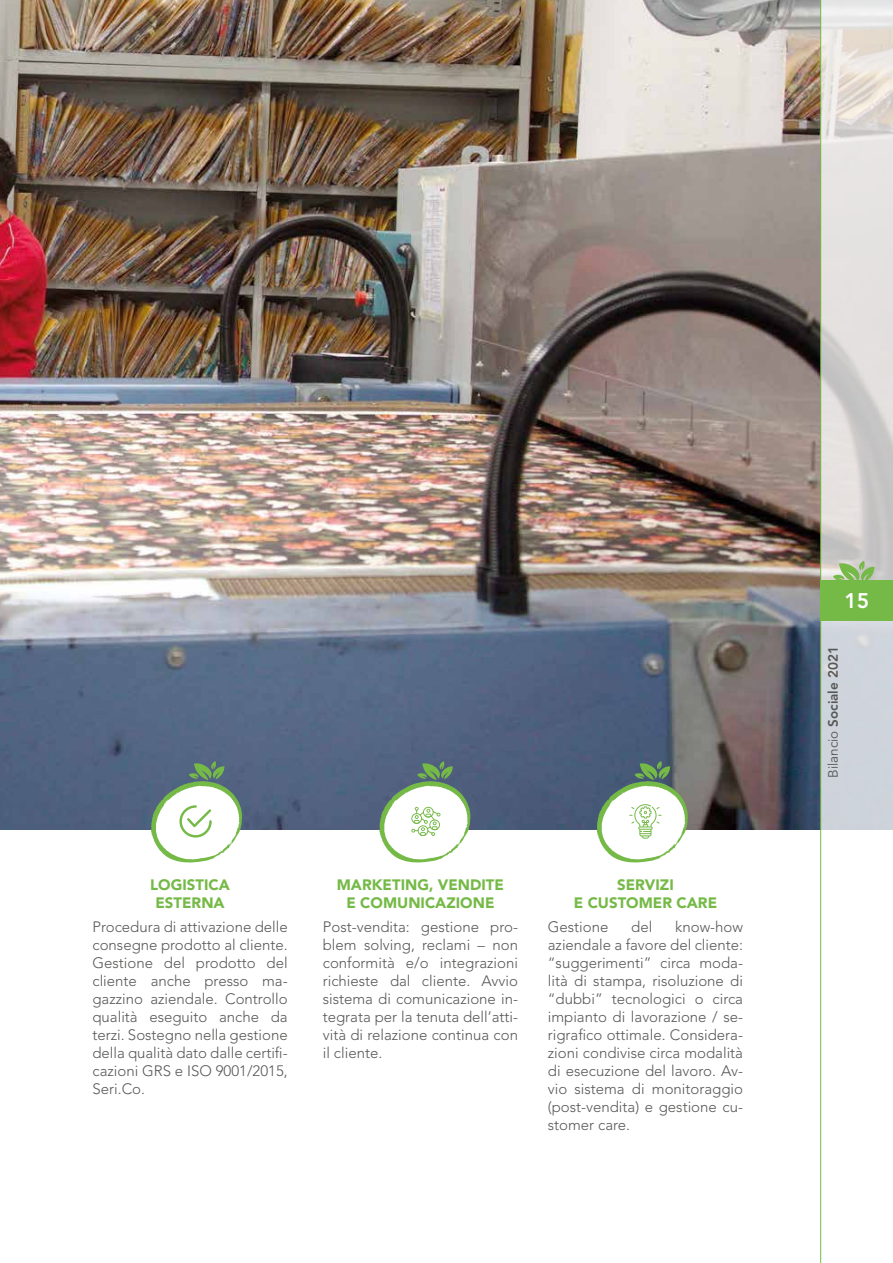
<style>
.page{position:relative;width:893px;height:1263px;background:#fff}
.page>*{position:absolute;margin:0;border:0;box-sizing:border-box;transform-origin:0 0}
.t1{font:800 21px "Avenir LT Std";color:#fff}
.t2{font:300 15px/18px "Avenir LT Std";color:#575756;text-align:justify}
.t3{font:900 15px/18px "Avenir LT Std";color:#75b947;text-align:center}
.t4{font:800 13.5px "Avenir LT Std";color:#575756}
.s1{font-weight:400}
</style>
<div class="page">
<img style="left:0;top:0;width:820px;height:829px">
<svg style="left:821px;top:0;width:72px;height:870px;background:#dcdbdb"></svg>
<svg style="left:597px;top:761px;width:91px;height:102px"></svg>
<svg style="left:379px;top:761px;width:91px;height:102px"></svg>
<svg style="left:151px;top:761px;width:91px;height:102px"></svg>
<div style="left:820px;top:580px;width:73px;height:41px;background:#75b947"></div>
<hr style="left:820px;top:0;width:1px;height:1263px;background:#75b947">
<svg style="left:833px;top:561px;width:41px;height:19px"></svg>
<p class="t3" style="left:150px;top:876px;width:81px">LOGISTICA<br>ESTERNA</p>
<p class="t2" style="left:92px;top:918px;width:197px">Procedura di attivazione delle consegne prodotto al cliente.<br>Gestione del prodotto del cliente anche presso ma&shy;gazzino aziendale. Controllo qualità eseguito anche da terzi. Sostegno nella gestione della qualità dato dalle certifi&shy;cazioni GRS e ISO 9001/2015, Seri.Co.</p>
<p class="t3" style="left:337px;top:876px;width:169px">MARKETING, VENDITE<br>E COMUNICAZIONE</p>
<p class="t2" style="left:323px;top:918px;width:197px">Post-vendita: gestione pro&shy;blem solving, reclami – non conformità e/o integrazioni richieste dal cliente. Avvio sistema di comunicazione in&shy;tegrata per la tenuta dell’atti&shy;vità di relazione continua con il cliente.</p>
<p class="t3" style="left:574px;top:876px;width:145px">SERVIZI<br>E CUSTOMER CARE</p>
<p class="t2" style="left:548px;top:918px;width:197px;text-indent:127px">know-how aziendale a favore del cliente: “suggerimenti” circa moda&shy;lità di stampa, risoluzione di “dubbi” tecnologici o circa impianto di lavorazione / se&shy;rigrafico ottimale. Considera&shy;zioni condivise circa modalità di esecuzione del lavoro. Av&shy;vio sistema di monitoraggio (post-vendita) e gestione cu&shy;stomer care.</p>
<p class="t2" style="left:548px;top:918px;width:62px">Gestione</p>
<p class="t2" style="left:631px;top:918px;width:23px">del</p>
<h1 class="t1" style="left:844px;top:588px;width:26px">15</h1>
<p class="t4" style="left:825px;top:778px;width:133px;rotate:-90deg"><span class="s1">Bilancio</span> Sociale 2021</p>
</div>
